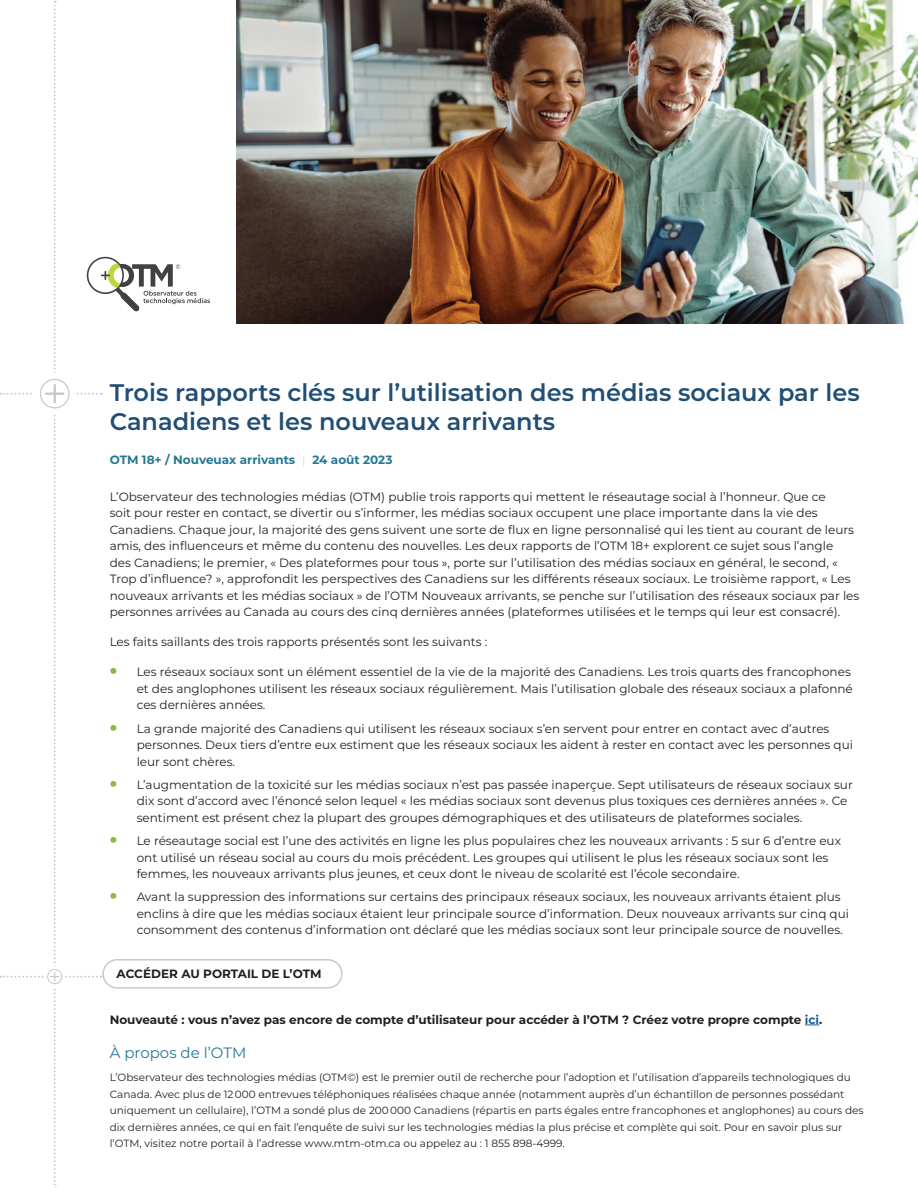
<style>
.page{position:relative;width:918px;height:1188px;background:#fff}
.page>*{position:absolute;margin:0;border:0;box-sizing:border-box;transform-origin:0 0}
.t1{font:600 24px/28.5px "Montserrat";color:#214e74}
.t2{font:15px "Montserrat";color:#237996}
.t3{font:12px/16.5px "Montserrat";color:#231f20}
.t4{font:700 12px "Montserrat";color:#231f20}
.t5{font:700 12px "Montserrat";color:#237996}
.t6{font:10.5px/16.5px "Montserrat";color:#231f20}
.s1{font-weight:100;color:#939598}
.s2{font-weight:900;font-size:18px;color:#8cb93e}
.s3{color:#175d9e}
</style>
<div class="page">
<svg style="left:805px;top:1025px;width:14px;height:1px"></svg>
<svg style="left:0;top:1px;width:210px;height:1187px"></svg>
<div style="left:102px;top:959px;width:241px;height:30px;border:2px solid #c7c8ca;border-radius:14px"></div>
<img style="left:237px;top:0;width:681px;height:324px">
<h1 class="t1" style="left:110px;top:377px;width:752px">Trois rapports clés sur l’utilisation des médias sociaux par les<br>Canadiens et les nouveaux arrivants</h1>
<p class="t5" style="left:110px;top:451px;width:284px">OTM 18+ / Nouveuax arrivants <span class="s1">|</span> 24 août 2023</p>
<p class="t3" style="left:110px;top:488px;width:751px">L’Observateur des technologies médias (OTM) publie trois rapports qui mettent le réseautage social à l’honneur. Que ce<br>soit pour rester en contact, se divertir ou s’informer, les médias sociaux occupent une place importante dans la vie des Canadiens. Chaque jour, la majorité des gens suivent une sorte de flux en ligne personnalisé qui les tient au courant de leurs amis, des influenceurs et même du contenu des nouvelles. Les deux rapports de l’OTM 18+ explorent ce sujet sous l’angle<br>des Canadiens; le premier, « Des plateformes pour tous », porte sur l’utilisation des médias sociaux en général, le second, « Trop d’influence? », approfondit les perspectives des Canadiens sur les différents réseaux sociaux. Le troisième rapport, « Les nouveaux arrivants et les médias sociaux » de l’OTM Nouveaux arrivants, se penche sur l’utilisation des réseaux sociaux par les personnes arrivées au Canada au cours des cinq dernières années (plateformes utilisées et le temps qui leur est consacré).</p>
<p class="t3" style="left:110px;top:634px;width:379px">Les faits saillants des trois rapports présentés sont les suivants :</p>
<p class="t3" style="left:137px;top:664px;width:718px;text-indent:-27px"><span class="s2">•</span> Les réseaux sociaux sont un élément essentiel de la vie de la majorité des Canadiens. Les trois quarts des francophones et des anglophones utilisent les réseaux sociaux régulièrement. Mais l’utilisation globale des réseaux sociaux a plafonné ces dernières années.</p>
<p class="t3" style="left:137px;top:720px;width:718px;text-indent:-27px"><span class="s2">•</span> La grande majorité des Canadiens qui utilisent les réseaux sociaux s’en servent pour entrer en contact avec d’autres personnes. Deux tiers d’entre eux estiment que les réseaux sociaux les aident à rester en contact avec les personnes qui leur sont chères.</p>
<p class="t3" style="left:137px;top:776px;width:718px;text-indent:-27px"><span class="s2">•</span> L’augmentation de la toxicité sur les médias sociaux n’est pas passée inaperçue. Sept utilisateurs de réseaux sociaux sur dix sont d’accord avec l’énoncé selon lequel « les médias sociaux sont devenus plus toxiques ces dernières années ». Ce sentiment est présent chez la plupart des groupes démographiques et des utilisateurs de plateformes sociales.</p>
<p class="t3" style="left:137px;top:832px;width:706px;text-indent:-27px"><span class="s2">•</span> Le réseautage social est l’une des activités en ligne les plus populaires chez les nouveaux arrivants : 5 sur 6 d’entre eux ont utilisé un réseau social au cours du mois précédent. Les groupes qui utilisent le plus les réseaux sociaux sont les femmes, les nouveaux arrivants plus jeunes, et ceux dont le niveau de scolarité est l’école secondaire.</p>
<p class="t3" style="left:137px;top:889px;width:714px;text-indent:-27px"><span class="s2">•</span> Avant la suppression des informations sur certains des principaux réseaux sociaux, les nouveaux arrivants étaient plus enclins à dire que les médias sociaux étaient leur principale source d’information. Deux nouveaux arrivants sur cinq qui consomment des contenus d’information ont déclaré que les médias sociaux sont leur principale source de nouvelles.</p>
<p class="t4" style="left:117px;top:965px;width:207px">ACCÉDER AU PORTAIL DE L’OTM</p>
<p class="t4" style="left:110px;top:1011px;width:714px">Nouveauté : vous n’avez pas encore de compte d’utilisateur pour accéder à l’OTM ? Créez votre propre compte <span class="s3">ici</span>.</p>
<p class="t2" style="left:110px;top:1043px;width:138px">À propos de l’OTM</p>
<p class="t6" style="left:110px;top:1069px;width:756px">L’Observateur des technologies médias (OTM©) est le premier outil de recherche pour l’adoption et l’utilisation d’appareils technologiques du Canada. Avec plus de 12 000 entrevues téléphoniques réalisées chaque année (notamment auprès d’un échantillon de personnes possédant uniquement un cellulaire), l’OTM a sondé plus de 200 000 Canadiens (répartis en parts égales entre francophones et anglophones) au cours des dix dernières années, ce qui en fait l’enquête de suivi sur les technologies médias la plus précise et complète qui soit. Pour en savoir plus sur l’OTM, visitez notre portail à l’adresse www.mtm-otm.ca ou appelez au : 1 855 898-4999.</p>
</div>
